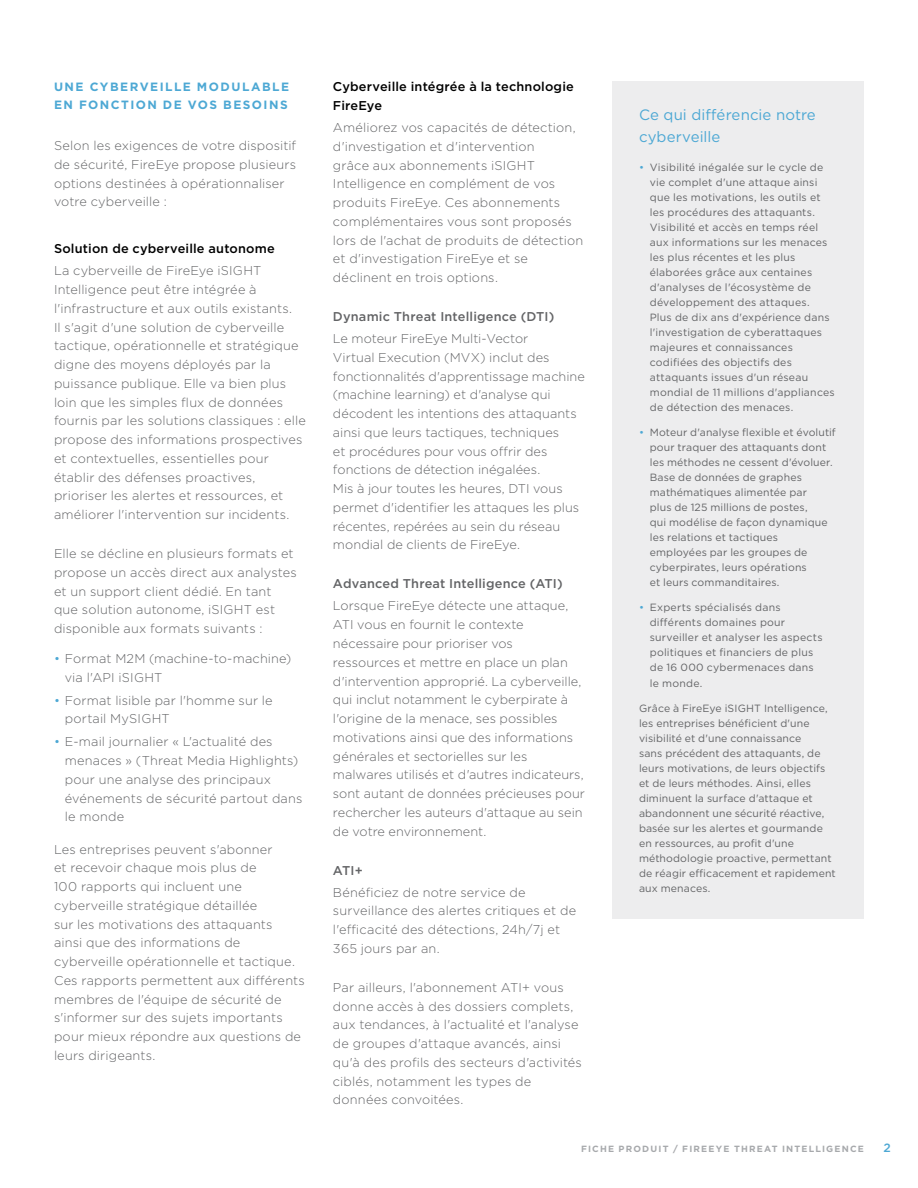
<style>
.page{position:relative;width:918px;height:1188px;background:#fff}
.page>*{position:absolute;margin:0;border:0;box-sizing:border-box;transform-origin:0 0}
.t1{font:15px/22.5px "Gotham";letter-spacing:.005em;color:#4da8d4}
.t2{font:300 12.75px/18.8px "Gotham";letter-spacing:.01em;color:#636466}
.t3{font:500 12.75px/18.8px "Gotham";letter-spacing:.015em;color:#000}
.t4{font:500 12.75px "Gotham";letter-spacing:.01em;color:#636466}
.t5{font:700 12px/18px "Gotham";letter-spacing:.125em;color:#4da8d4}
.t6{font:500 12px "Gotham";color:#4da8d4}
.t7{font:10.5px/15px "Gotham";letter-spacing:.015em;color:#636466}
.t8{font:700 9px "Gotham";letter-spacing:.13em;color:#a7a9ac}
.s1{color:#4da8d4}
</style>
<div class="page">
<div style="left:612px;top:81px;width:252px;height:838px;background:#ededee"></div>
<p class="t5" style="left:54px;top:77px;width:237px">UNE CYBERVEILLE MODULABLE<br>EN FONCTION DE VOS BESOINS</p>
<p class="t2" style="left:54px;top:136px;width:244px">Selon les exigences de votre dispositif de sécurité, FireEye propose plusieurs options destinées à opérationnaliser votre cyberveille :</p>
<p class="t3" style="left:54px;top:239px;width:222px">Solution de cyberveille autonome</p>
<p class="t2" style="left:54px;top:261px;width:253px">La cyberveille de FireEye iSIGHT Intelligence peut être intégrée à l'infrastructure et aux outils existants.<br>Il s'agit d'une solution de cyberveille tactique, opérationnelle et stratégique digne des moyens déployés par la puissance publique. Elle va bien plus loin que les simples flux de données fournis par les solutions classiques : elle propose des informations prospectives et contextuelles, essentielles pour établir des défenses proactives, prioriser les alertes et ressources, et améliorer l'intervention sur incidents.</p>
<p class="t2" style="left:54px;top:544px;width:244px">Elle se décline en plusieurs formats et propose un accès direct aux analystes et un support client dédié. En tant que solution autonome, iSIGHT est disponible aux formats suivants :</p>
<p class="t2" style="left:65px;top:649px;width:228px;text-indent:-11px"><span class="s1">•</span> Format M2M (machine-to-machine) via l'API iSIGHT</p>
<p class="t2" style="left:65px;top:690px;width:209px;text-indent:-11px"><span class="s1">•</span> Format lisible par l'homme sur le portail MySIGHT</p>
<p class="t2" style="left:65px;top:732px;width:239px;text-indent:-11px"><span class="s1">•</span> E-mail journalier « L'actualité des menaces » (Threat Media Highlights) pour une analyse des principaux événements de sécurité partout dans le monde</p>
<p class="t2" style="left:54px;top:839px;width:252px">Les entreprises peuvent s'abonner<br>et recevoir chaque mois plus de<br>100 rapports qui incluent une cyberveille stratégique détaillée<br>sur les motivations des attaquants<br>ainsi que des informations de cyberveille opérationnelle et tactique.<br>Ces rapports permettent aux différents membres de l'équipe de sécurité de s'informer sur des sujets importants pour mieux répondre aux questions de leurs dirigeants.</p>
<p class="t3" style="left:333px;top:77px;width:242px">Cyberveille intégrée à la technologie<br>FireEye</p>
<p class="t2" style="left:333px;top:118px;width:252px">Améliorez vos capacités de détection, d'investigation et d'intervention<br>grâce aux abonnements iSIGHT Intelligence en complément de vos produits FireEye. Ces abonnements complémentaires vous sont proposés lors de l'achat de produits de détection et d'investigation FireEye et se déclinent en trois options.</p>
<p class="t4" style="left:333px;top:308px;width:223px">Dynamic Threat Intelligence (DTI)</p>
<p class="t2" style="left:333px;top:329px;width:254px">Le moteur FireEye Multi-Vector<br>Virtual Execution (MVX) inclut des fonctionnalités d'apprentissage machine (machine learning) et d'analyse qui décodent les intentions des attaquants ainsi que leurs tactiques, techniques<br>et procédures pour vous offrir des fonctions de détection inégalées.<br>Mis à jour toutes les heures, DTI vous permet d'identifier les attaques les plus récentes, repérées au sein du réseau mondial de clients de FireEye.</p>
<p class="t4" style="left:333px;top:576px;width:231px">Advanced Threat Intelligence (ATI)</p>
<p class="t2" style="left:333px;top:596px;width:254px">Lorsque FireEye détecte une attaque, ATI vous en fournit le contexte nécessaire pour prioriser vos<br>ressources et mettre en place un plan d'intervention approprié. La cyberveille, qui inclut notamment le cyberpirate à l'origine de la menace, ses possibles motivations ainsi que des informations générales et sectorielles sur les malwares utilisés et d'autres indicateurs, sont autant de données précieuses pour rechercher les auteurs d'attaque au sein de votre environnement.</p>
<p class="t4" style="left:333px;top:862px;width:31px">ATI+</p>
<p class="t2" style="left:333px;top:882px;width:245px">Bénéficiez de notre service de surveillance des alertes critiques et de l'efficacité des détections, 24h/7j et<br>365 jours par an.</p>
<p class="t2" style="left:333px;top:978px;width:250px">Par ailleurs, l'abonnement ATI+ vous donne accès à des dossiers complets, aux tendances, à l'actualité et l'analyse de groupes d'attaque avancés, ainsi qu'à des profils des secteurs d'activités ciblés, notamment les types de données convoitées.</p>
<p class="t1" style="left:639px;top:103px;width:178px">Ce qui différencie notre cyberveille</p>
<p class="t7" style="left:650px;top:160px;width:186px;text-indent:-11px"><span class="s1">•</span> Visibilité inégalée sur le cycle de vie complet d'une attaque ainsi que les motivations, les outils et les procédures des attaquants.<br>Visibilité et accès en temps réel aux informations sur les menaces les plus récentes et les plus élaborées grâce aux centaines d'analyses de l'écosystème de développement des attaques.<br>Plus de dix ans d'expérience dans l'investigation de cyberattaques majeures et connaissances codifiées des objectifs des attaquants issues d'un réseau mondial de 11 millions d'appliances de détection des menaces.</p>
<p class="t7" style="left:650px;top:424px;width:188px;text-indent:-11px"><span class="s1">•</span> Moteur d'analyse flexible et évolutif pour traquer des attaquants dont les méthodes ne cessent d'évoluer.<br>Base de données de graphes mathématiques alimentée par<br>plus de 125 millions de postes,<br>qui modélise de façon dynamique les relations et tactiques employées par les groupes de cyberpirates, leurs opérations<br>et leurs commanditaires.</p>
<p class="t7" style="left:650px;top:599px;width:174px;text-indent:-11px"><span class="s1">•</span> Experts spécialisés dans différents domaines pour surveiller et analyser les aspects politiques et financiers de plus de 16 000 cybermenaces dans</p>
<p class="t7" style="left:650px;top:676px;width:54px">le monde.</p>
<p class="t7" style="left:639px;top:700px;width:198px">Grâce à FireEye iSIGHT Intelligence, les entreprises bénéficient d'une visibilité et d'une connaissance<br>sans précédent des attaquants, de leurs motivations, de leurs objectifs et de leurs méthodes. Ainsi, elles diminuent la surface d'attaque et abandonnent une sécurité réactive, basée sur les alertes et gourmande en ressources, au profit d'une méthodologie proactive, permettant de réagir efficacement et rapidement aux menaces.</p>
<p class="t8" style="left:581px;top:1143px;width:284px">FICHE PRODUIT / FIREEYE THREAT INTELLIGENCE</p>
<p class="t6" style="left:884px;top:1140px;width:9px">2</p>
</div>
